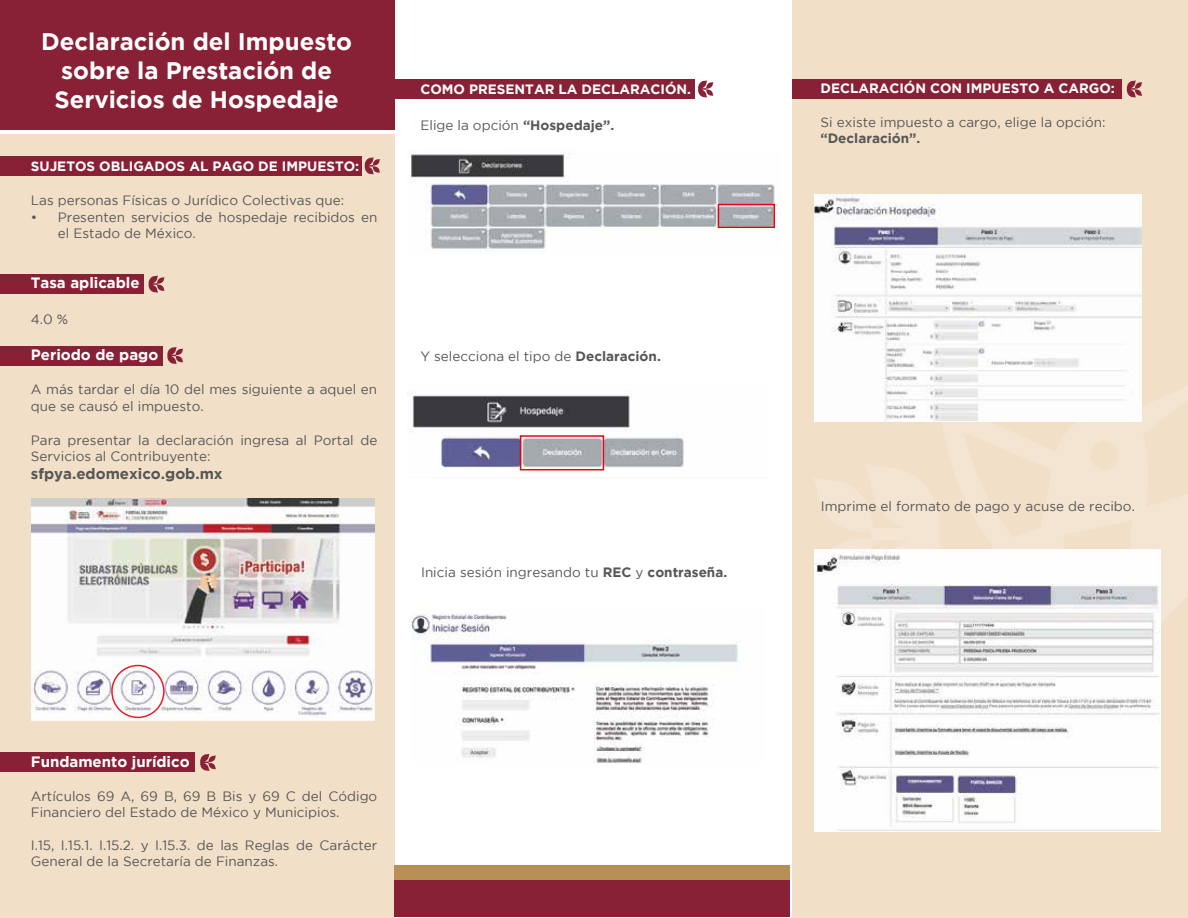
<style>
.page{position:relative;width:1188px;height:918px;background:#fff}
.page>*{position:absolute;margin:0;border:0;box-sizing:border-box;transform-origin:0 0}
.t1{font:700 23.85px/28.7px "Gotham";color:#fff;text-align:center}
.t2{font:700 15px "Gotham";color:#fff}
.t3{font:700 15px "Gotham";color:#575756}
.t4{font:13.5px/16.2px "Gotham";color:#575756}
.t5{font:700 13.5px "Gotham";color:#fff}
.t6{font:700 13.5px "Gotham";color:#575756}
.s1{font-weight:700}
</style>
<div class="page">
<div style="left:792px;top:0;width:396px;height:918px;background:#f2dfc8"></div>
<div style="left:0;top:135px;width:395px;height:783px;background:#f2dfc8"></div>
<div style="left:0;top:0;width:395px;height:130px;background:#892136"></div>
<div style="left:394px;top:873px;width:396px;height:43px;background:#892136"></div>
<div style="left:394px;top:865px;width:396px;height:15px;background:#b88f56"></div>
<img style="left:412px;top:614px;width:326px;height:149px">
<img style="left:409px;top:395px;width:275px;height:76px">
<div style="left:520px;top:435px;width:84px;height:35px;border:2px solid #e30613"></div>
<img style="left:410px;top:154px;width:367px;height:98px">
<div style="left:718px;top:204px;width:57px;height:24px;border:2px solid #e30613"></div>
<div style="left:395px;top:79px;width:300px;height:20px;background:#892136"></div>
<div style="left:792px;top:79px;width:329px;height:20px;background:#892136"></div>
<div style="left:0;top:274px;width:143px;height:20px;background:#892136"></div>
<svg style="left:148px;top:275px;width:17px;height:18px"></svg>
<div style="left:0;top:346px;width:163px;height:19px;background:#892136"></div>
<svg style="left:167px;top:347px;width:16px;height:17px"></svg>
<div style="left:0;top:156px;width:362px;height:20px;background:#892136"></div>
<svg style="left:364px;top:157px;width:16px;height:18px"></svg>
<svg style="left:698px;top:80px;width:15px;height:18px"></svg>
<svg style="left:1127px;top:80px;width:15px;height:18px"></svg>
<img style="left:31px;top:498px;width:344px;height:223px">
<div style="left:111px;top:665px;width:54px;height:53px;border:2px solid #e51d2a;border-radius:50%"></div>
<div style="left:0;top:752px;width:194px;height:20px;background:#892136"></div>
<svg style="left:200px;top:754px;width:16px;height:17px"></svg>
<svg style="left:814px;top:549px;width:128px;height:1px"></svg>
<img style="left:814px;top:550px;width:347px;height:281px">
<img style="left:814px;top:194px;width:328px;height:228px">
<h1 class="t1" style="left:41px;top:27px;width:312px">Declaración del Impuesto sobre la Prestación de<br>Servicios de Hospedaje</h1>
<p class="t5" style="left:31px;top:159px;width:330px">SUJETOS OBLIGADOS AL PAGO DE IMPUESTO:</p>
<p class="t4" style="left:31px;top:192px;width:315px">Las personas Físicas o Jurídico Colectivas que:</p>
<p class="t4" style="left:58px;top:209px;width:321px;text-indent:-27px">• Presenten servicios de hospedaje recibidos en el Estado de México.</p>
<p class="t2" style="left:31px;top:274px;width:110px">Tasa aplicable</p>
<p class="t4" style="left:31px;top:311px;width:39px">4.0 %</p>
<p class="t2" style="left:31px;top:346px;width:129px">Periodo de pago</p>
<p class="t4" style="left:31px;top:381px;width:348px">A más tardar el día 10 del mes siguiente a aquel en que se causó el impuesto.</p>
<p class="t4" style="left:31px;top:432px;width:348px">Para presentar la declaración ingresa al Portal de<br>Servicios al Contribuyente:</p>
<p class="t3" style="left:31px;top:465px;width:193px">sfpya.edomexico.gob.mx</p>
<p class="t5" style="left:420px;top:82px;width:272px">COMO PRESENTAR LA DECLARACIÓN.</p>
<p class="t5" style="left:820px;top:80px;width:296px">DECLARACIÓN CON IMPUESTO A CARGO:</p>
<p class="t4" style="left:820px;top:114px;width:287px">Si existe impuesto a cargo, elige la opción:</p>
<p class="t6" style="left:820px;top:131px;width:101px">“Declaración”.</p>
<p class="t4" style="left:420px;top:117px;width:195px">Elige la opción <span class="s1">“Hospedaje”.</span></p>
<p class="t4" style="left:420px;top:348px;width:242px">Y selecciona el tipo de <span class="s1">Declaración.</span></p>
<p class="t4" style="left:421px;top:564px;width:308px">Inicia sesión ingresando tu <span class="s1">REC</span> y <span class="s1">contraseña.</span></p>
<p class="t4" style="left:821px;top:498px;width:316px">Imprime el formato de pago y acuse de recibo.</p>
<p class="t2" style="left:31px;top:753px;width:160px">Fundamento jurídico</p>
<p class="t4" style="left:31px;top:788px;width:348px">Artículos 69 A, 69 B, 69 B Bis y 69 C del Código<br>Financiero del Estado de México y Municipios.</p>
<p class="t4" style="left:31px;top:837px;width:348px">I.15, I.15.1. I.15.2. y I.15.3. de las Reglas de Carácter<br>General de la Secretaría de Finanzas.</p>
</div>
